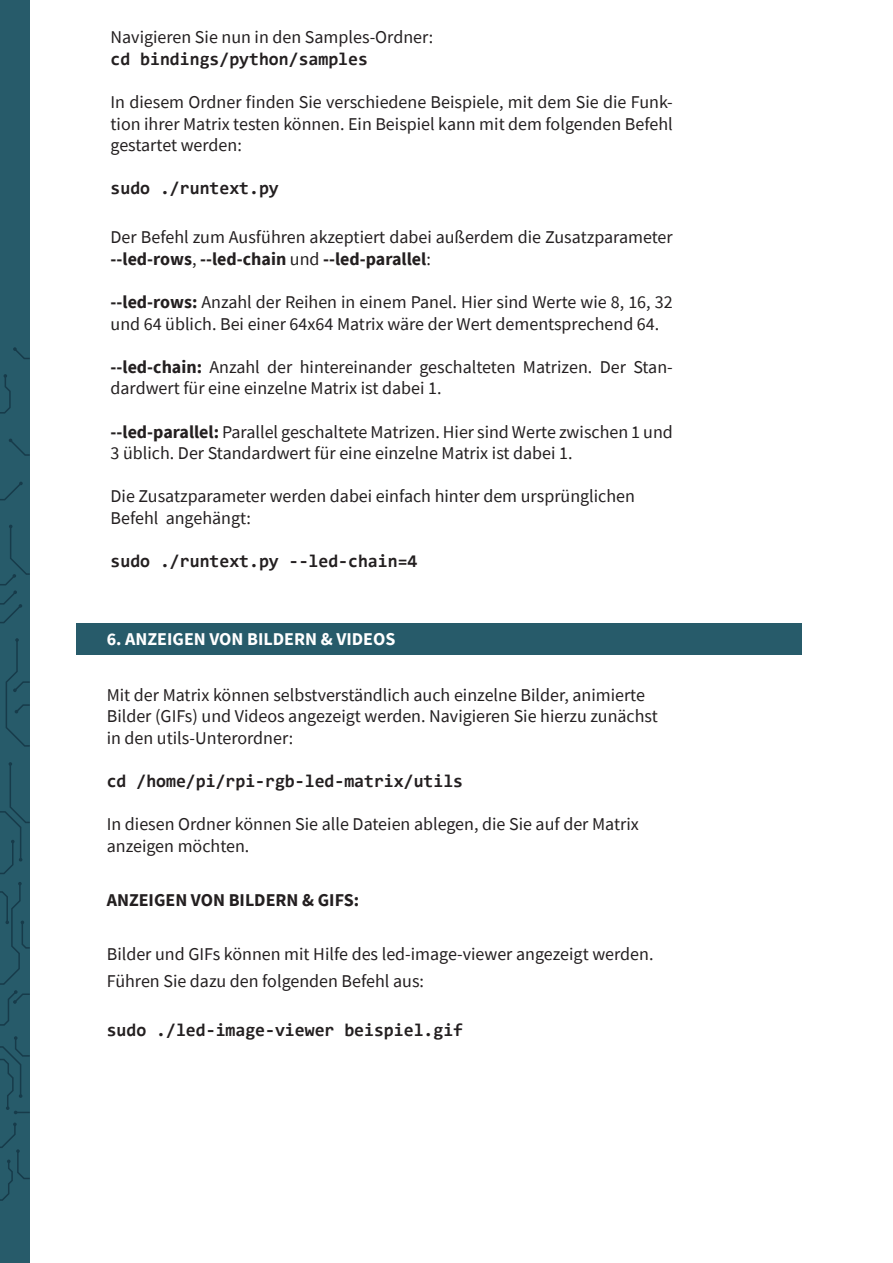
<style>
.page{position:relative;width:893px;height:1263px;background:#fff}
.page>*{position:absolute;margin:0;border:0;box-sizing:border-box;transform-origin:0 0}
.t1{font:18px/21.6px "Source Sans Pro";color:#231f20}
.t2{font:700 18px "Consolas";color:#231f20}
.t3{font:700 18px "Source Sans Pro";color:#fff}
.t4{font:700 18px "Source Sans Pro";color:#231f20}
.s1{font-weight:700}
</style>
<div class="page">
<div style="left:0;top:0;width:30px;height:1263px;background:#275b6a"></div>
<svg style="left:0;top:1122px;width:30px;height:79px"></svg>
<svg style="left:0;top:1036px;width:30px;height:78px"></svg>
<svg style="left:0;top:882px;width:30px;height:144px"></svg>
<svg style="left:0;top:762px;width:30px;height:112px"></svg>
<svg style="left:5px;top:638px;width:25px;height:109px"></svg>
<svg style="left:0;top:525px;width:30px;height:99px"></svg>
<svg style="left:0;top:482px;width:23px;height:19px"></svg>
<svg style="left:9px;top:438px;width:21px;height:18px"></svg>
<svg style="left:0;top:374px;width:11px;height:40px"></svg>
<svg style="left:13px;top:347px;width:17px;height:12px"></svg>
<div style="left:76px;top:623px;width:726px;height:32px;background:#275b6a"></div>
<p class="t1" style="left:111px;top:26px;width:324px">Navigieren Sie nun in den Samples-Ordner:</p>
<p class="t2" style="left:111px;top:47px;width:259px">cd bindings/python/samples</p>
<p class="t1" style="left:111px;top:91px;width:564px;text-align:justify">In diesem Ordner finden Sie verschiedene Beispiele, mit dem Sie die Funk&shy;tion ihrer Matrix testen können. Ein Beispiel kann mit dem folgenden Befehl gestartet werden:</p>
<p class="t2" style="left:111px;top:177px;width:170px">sudo ./runtext.py</p>
<p class="t1" style="left:111px;top:226px;width:564px">Der Befehl zum Ausführen akzeptiert dabei außerdem die Zusatzparameter <span class="s1">--led-rows</span>, <span class="s1">--led-chain</span> und <span class="s1">--led-parallel</span>:</p>
<p class="t1" style="left:111px;top:291px;width:564px"><span class="s1">--led-rows:</span> Anzahl der Reihen in einem Panel. Hier sind Werte wie 8, 16, 32 und 64 üblich. Bei einer 64x64 Matrix wäre der Wert dementsprechend 64.</p>
<p class="t1" style="left:111px;top:356px;width:564px"><span class="s1">--led-chain:</span> Anzahl der hintereinander geschalteten Matrizen. Der Stan&shy;dardwert für eine einzelne Matrix ist dabei 1.</p>
<p class="t1" style="left:111px;top:421px;width:564px"><span class="s1">--led-parallel:</span> Parallel geschaltete Matrizen. Hier sind Werte zwischen 1 und<br>3 üblich. Der Standardwert für eine einzelne Matrix ist dabei 1.</p>
<p class="t1" style="left:111px;top:485px;width:526px">Die Zusatzparameter werden dabei einfach hinter dem ursprünglichen<br>Befehl angehängt:</p>
<p class="t2" style="left:111px;top:550px;width:308px">sudo ./runtext.py --led-chain=4</p>
<p class="t3" style="left:107px;top:627px;width:290px">6. ANZEIGEN VON BILDERN &amp; VIDEOS</p>
<p class="t1" style="left:107px;top:684px;width:553px">Mit der Matrix können selbstverständlich auch einzelne Bilder, animierte<br>Bilder (GIFs) und Videos angezeigt werden. Navigieren Sie hierzu zunächst in den utils-Unterordner:</p>
<p class="t2" style="left:107px;top:770px;width:358px">cd /home/pi/rpi-rgb-led-matrix/utils</p>
<p class="t1" style="left:107px;top:813px;width:533px">In diesen Ordner können Sie alle Dateien ablegen, die Sie auf der Matrix anzeigen möchten.</p>
<p class="t4" style="left:107px;top:888px;width:254px">ANZEIGEN VON BILDERN &amp; GIFS:</p>
<p class="t1" style="left:107px;top:943px;width:548px">Bilder und GIFs können mit Hilfe des led-image-viewer angezeigt werden.</p>
<p class="t1" style="left:107px;top:970px;width:319px">Führen Sie dazu den folgenden Befehl aus:</p>
<p class="t2" style="left:107px;top:1018px;width:358px">sudo ./led-image-viewer beispiel.gif</p>
</div>
